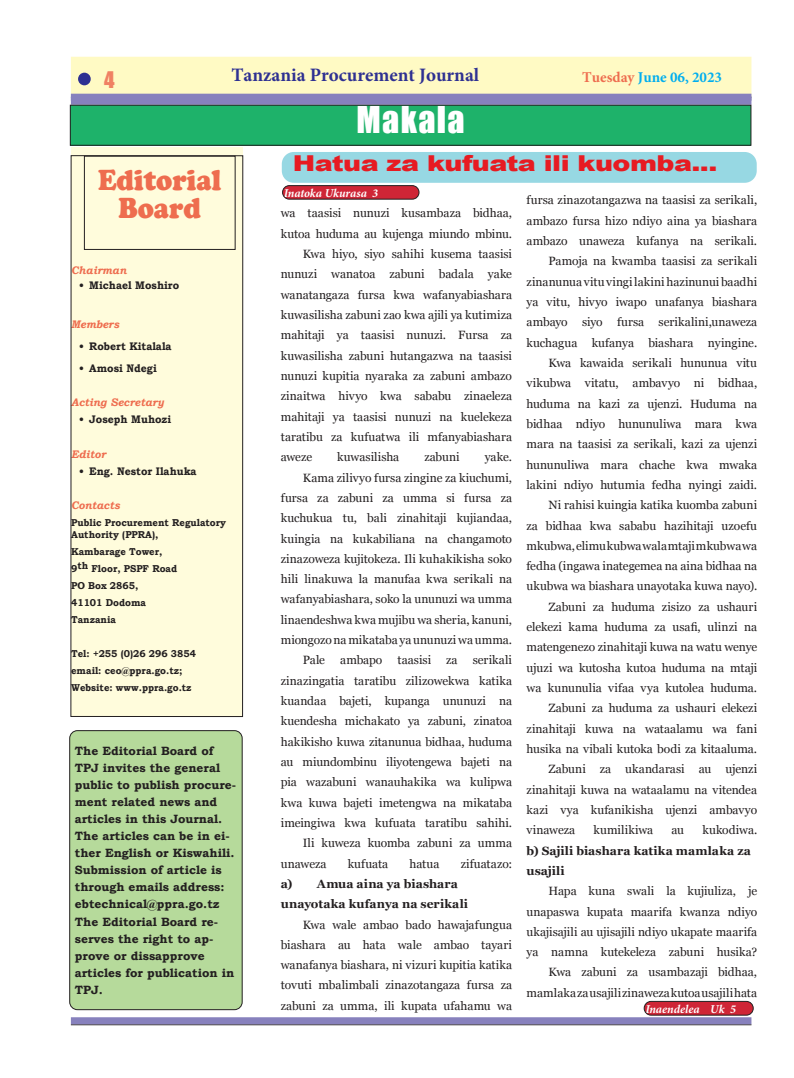
<style>
.page{position:relative;width:794px;height:1078px;background:#fff}
.page>*{position:absolute;margin:0;border:0;box-sizing:border-box;transform-origin:0 0}
.t1{font:34px "Impact";letter-spacing:.04em;color:#fff}
.t2{font:900 30px/28px "Cooper";color:#ee6d4f;text-align:center;scale:.9 1}
.t3{font:900 21.9px "Arial";letter-spacing:-.02em;color:#e71b22;scale:1.23 1}
.t4{font:21px "Impact";color:#f08163}
.t5{font:700 19px "Minion Pro";color:#2e3092}
.t6{font:700 15px "Minion Pro";color:#00aeef}
.t7{font:12px/20.3px "Georgia";color:#231f20;text-align:justify}
.t8{font:700 12px/17px "Bookman Old Style";color:#231f20}
.t9{font:700 12px/20.3px "Georgia";letter-spacing:.005em;color:#231f20}
.t10{font:italic 700 12px "Minion Pro";letter-spacing:-.005em;color:#fff}
.t11{font:700 11px "Bookman Old Style";color:#231f20;scale:.95 1}
.t12{font:italic 700 11px "Bookman Old Style";color:#ee6d4f;scale:.95 1}
.t13{font:700 10px/12px "Bookman Old Style";color:#231f20;scale:.95 1}
.s1{color:#ee6d4f}
</style>
<div class="page">
<div style="left:71px;top:57px;width:680px;height:40px;background:#fffac4"></div>
<div style="left:78px;top:73px;width:13px;height:12px;background:#2e3092;border-radius:50%"></div>
<hr style="left:71px;top:1023px;width:680px;height:1px;background:#231f20">
<svg style="left:71px;top:1017px;width:680px;height:6px;background:#8c86bf"></svg>
<div style="left:71px;top:98px;width:680px;height:7px;background:#8781bd"></div>
<div style="left:71px;top:156px;width:172px;height:560px;background:#fffcdc"></div>
<div style="left:71px;top:155px;width:172px;height:561px;border:1px solid #231f20"></div>
<div style="left:71px;top:94px;width:680px;height:7px;background:#8781bd"></div>
<div style="left:70px;top:105px;width:681px;height:40px;background:#1eb26a"></div>
<div style="left:70px;top:105px;width:681px;height:41px;border:1px solid #231f20"></div>
<div style="left:84px;top:156px;width:151px;height:93px;border:1px solid #231f20"></div>
<div style="left:70px;top:730px;width:172px;height:279px;background:#b6da9b;border-radius:8px"></div>
<div style="left:70px;top:730px;width:172px;height:279px;border:1px solid #231f20;border-radius:8px"></div>
<div style="left:282px;top:152px;width:474px;height:31px;background:#97d8e3;border-radius:12px"></div>
<div style="left:282px;top:185px;width:137px;height:14px;background:#cf2536;border-radius:7px"></div>
<div style="left:282px;top:185px;width:137px;height:14px;border:1px solid #231f20;border-radius:7px"></div>
<div style="left:644px;top:1001px;width:109px;height:13px;background:#cf2536;border-radius:7px"></div>
<div style="left:644px;top:1000px;width:109px;height:15px;border:1px solid #231f20;border-radius:7px"></div>
<h3 class="t4" style="left:104px;top:63px;width:12px">4</h3>
<h3 class="t5" style="left:231px;top:61px;width:249px">Tanzania Procurement Journal</h3>
<p class="t6" style="left:582px;top:67px;width:141px"><span class="s1">Tuesday</span> June 06, 2023</p>
<p class="t2" style="left:98px;top:165px;width:139px">Editorial<br>Board</p>
<p class="t12" style="left:71px;top:262px;width:60px">Chairman</p>
<p class="t11" style="left:79px;top:278px;width:107px">• Michael Moshiro</p>
<p class="t12" style="left:71px;top:316px;width:52px">Members</p>
<p class="t11" style="left:79px;top:339px;width:99px">• Robert Kitalala</p>
<p class="t11" style="left:79px;top:361px;width:83px">• Amosi Ndegi</p>
<p class="t12" style="left:71px;top:394px;width:99px">Acting Secretary</p>
<p class="t11" style="left:79px;top:413px;width:98px">• Joseph Muhozi</p>
<p class="t12" style="left:71px;top:445px;width:38px">Editor</p>
<p class="t11" style="left:79px;top:464px;width:125px">• Eng. Nestor Ilahuka</p>
<p class="t12" style="left:71px;top:497px;width:53px">Contacts</p>
<p class="t13" style="left:71px;top:516px;width:165px">Public Procurement Regulatory<br>Authority (PPRA),</p>
<p class="t13" style="left:71px;top:545px;width:98px">Kambarage Tower,</p>
<p class="t13" style="left:71px;top:562px;width:113px">9th Floor, PSPF Road</p>
<p class="t13" style="left:71px;top:579px;width:72px">PO Box 2865,</p>
<p class="t13" style="left:71px;top:596px;width:80px">41101 Dodoma</p>
<p class="t13" style="left:71px;top:613px;width:49px">Tanzania</p>
<p class="t13" style="left:71px;top:647px;width:133px">Tel: +255 (0)26 296 3854</p>
<p class="t13" style="left:71px;top:664px;width:119px">email: ceo@ppra.go.tz;</p>
<p class="t13" style="left:71px;top:681px;width:128px">Website: www.ppra.go.tz</p>
<p class="t8" style="left:75px;top:742px;width:163px">The Editorial Board of<br>TPJ invites the general public to publish procure&shy;ment related news and articles in this Journal.<br>The articles can be in ei&shy;ther English or Kiswahili.<br>Submission of article is through emails address: ebtechnical@ppra.go.tz</p>
<p class="t8" style="left:75px;top:912px;width:161px">The Editorial Board re&shy;serves the right to ap&shy;prove or dissapprove articles for publication in<br>TPJ.</p>
<p class="t1" style="left:356px;top:93px;width:110px">Makala</p>
<p class="t3" style="left:293px;top:147px;width:347px">Hatua za kufuata ili kuomba...</p>
<p class="t10" style="left:284px;top:184px;width:96px">Inatoka Ukurasa 3</p>
<p class="t7" style="left:526px;top:190px;width:232px">fursa zinazotangazwa na taasisi za serikali, ambazo fursa hizo ndiyo aina ya biashara ambazo unaweza kufanya na serikali.</p>
<p class="t7" style="left:526px;top:250px;width:232px;text-indent:22px">Pamoja na kwamba taasisi za serikali zinanunua vitu vingi lakini hazinunui baadhi ya vitu, hivyo iwapo unafanya biashara ambayo siyo fursa serikalini,unaweza kuchagua kufanya biashara nyingine.</p>
<p class="t7" style="left:526px;top:352px;width:232px;text-indent:22px">Kwa kawaida serikali hununua vitu vikubwa vitatu, ambavyo ni bidhaa, huduma na kazi za ujenzi. Huduma na bidhaa ndiyo hununuliwa mara kwa mara na taasisi za serikali, kazi za ujenzi hununuliwa mara chache kwa mwaka lakini ndiyo hutumia fedha nyingi zaidi.</p>
<p class="t7" style="left:526px;top:494px;width:232px;text-indent:22px">Ni rahisi kuingia katika kuomba zabuni za bidhaa kwa sababu hazihitaji uzoefu mkubwa, elimu kubwa wala mtaji mkubwa wa fedha (ingawa inategemea na aina bidhaa na ukubwa wa biashara unayotaka kuwa nayo).</p>
<p class="t7" style="left:526px;top:596px;width:232px;text-indent:22px">Zabuni za huduma zisizo za ushauri elekezi kama huduma za usafi, ulinzi na matengenezo zinahitaji kuwa na watu wenye ujuzi wa kutosha kutoa huduma na mtaji wa kununulia vifaa vya kutolea huduma.</p>
<p class="t7" style="left:526px;top:697px;width:232px;text-indent:22px">Zabuni za huduma za ushauri elekezi zinahitaji kuwa na wataalamu wa fani husika na vibali kutoka bodi za kitaaluma.</p>
<p class="t7" style="left:526px;top:758px;width:232px;text-indent:22px">Zabuni za ukandarasi au ujenzi zinahitaji kuwa na wataalamu na vitendea kazi vya kufanikisha ujenzi ambavyo vinaweza</p>
<p class="t7" style="left:281px;top:203px;width:233px">wa taasisi nunuzi kusambaza bidhaa, kutoa huduma au kujenga miundo mbinu.</p>
<p class="t7" style="left:281px;top:243px;width:233px;text-indent:22px">Kwa hiyo, siyo sahihi kusema taasisi nunuzi wanatoa zabuni badala yake wanatangaza fursa kwa wafanyabiashara kuwasilisha zabuni zao kwa ajili ya kutimiza mahitaji ya taasisi nunuzi. Fursa za kuwasilisha zabuni hutangazwa na taasisi nunuzi kupitia nyaraka za zabuni ambazo zinaitwa hivyo kwa sababu zinaeleza mahitaji ya taasisi nunuzi na kuelekeza taratibu za kufuatwa ili mfanyabiashara aweze</p>
<p class="t7" style="left:337px;top:446px;width:64px">kuwasilisha</p>
<p class="t7" style="left:424px;top:446px;width:37px">zabuni</p>
<p class="t7" style="left:485px;top:446px;width:29px">yake.</p>
<p class="t7" style="left:281px;top:466px;width:233px;text-indent:22px">Kama zilivyo fursa zingine za kiuchumi, fursa za zabuni za umma si fursa za kuchukua tu, bali zinahitaji kujiandaa, kuingia na kukabiliana na changamoto zinazoweza kujitokeza. Ili kuhakikisha soko hili linakuwa la manufaa kwa serikali na wafanyabiashara, soko la ununuzi wa umma linaendeshwa kwa mujibu wa sheria, kanuni, miongozo na mikataba ya ununuzi wa umma.</p>
<p class="t7" style="left:303px;top:649px;width:24px">Pale</p>
<p class="t7" style="left:340px;top:649px;width:44px">ambapo</p>
<p class="t7" style="left:397px;top:649px;width:35px">taasisi</p>
<p class="t7" style="left:446px;top:649px;width:13px">za</p>
<p class="t7" style="left:281px;top:649px;width:233px;text-indent:192px">serikali zinazingatia taratibu zilizowekwa katika kuandaa bajeti, kupanga ununuzi na kuendesha michakato ya zabuni, zinatoa hakikisho kuwa zitanunua bidhaa, huduma au miundombinu iliyotengewa bajeti na pia wazabuni wanauhakika wa kulipwa kwa kuwa bajeti imetengwa na mikataba imeingiwa kwa kufuata taratibu sahihi.</p>
<p class="t7" style="left:281px;top:832px;width:233px;text-indent:22px">Ili kuweza kuomba zabuni za umma unaweza</p>
<p class="t7" style="left:593px;top:819px;width:61px">kumilikiwa</p>
<p class="t7" style="left:671px;top:819px;width:14px">au</p>
<p class="t7" style="left:702px;top:819px;width:56px">kukodiwa.</p>
<p class="t9" style="left:526px;top:840px;width:226px">b) Sajili biashara katika mamlaka za usajili</p>
<p class="t7" style="left:526px;top:880px;width:232px;text-indent:22px">Hapa kuna swali la kujiuliza, je unapaswa kupata maarifa kwanza ndiyo ukajisajili au ujisajili ndiyo ukapate maarifa ya namna kutekeleza zabuni husika?</p>
<p class="t7" style="left:526px;top:961px;width:232px;text-align:right">Kwa zabuni za usambazaji bidhaa, mamlaka za usajili zinaweza kutoa usajili hata</p>
<p class="t10" style="left:645px;top:999px;width:92px">Inaendelea Uk 5</p>
<p class="t7" style="left:348px;top:852px;width:42px">kufuata</p>
<p class="t7" style="left:409px;top:852px;width:31px">hatua</p>
<p class="t7" style="left:461px;top:852px;width:53px">zifuatazo:</p>
<p class="t9" style="left:281px;top:873px;width:189px">a) Amua aina ya biashara unayotaka kufanya na serikali</p>
<p class="t7" style="left:281px;top:913px;width:233px;text-indent:22px">Kwa wale ambao bado hawajafungua biashara au hata wale ambao tayari wanafanya biashara, ni vizuri kupitia katika tovuti mbalimbali zinazotangaza fursa za zabuni za umma, ili kupata ufahamu wa</p>
</div>
